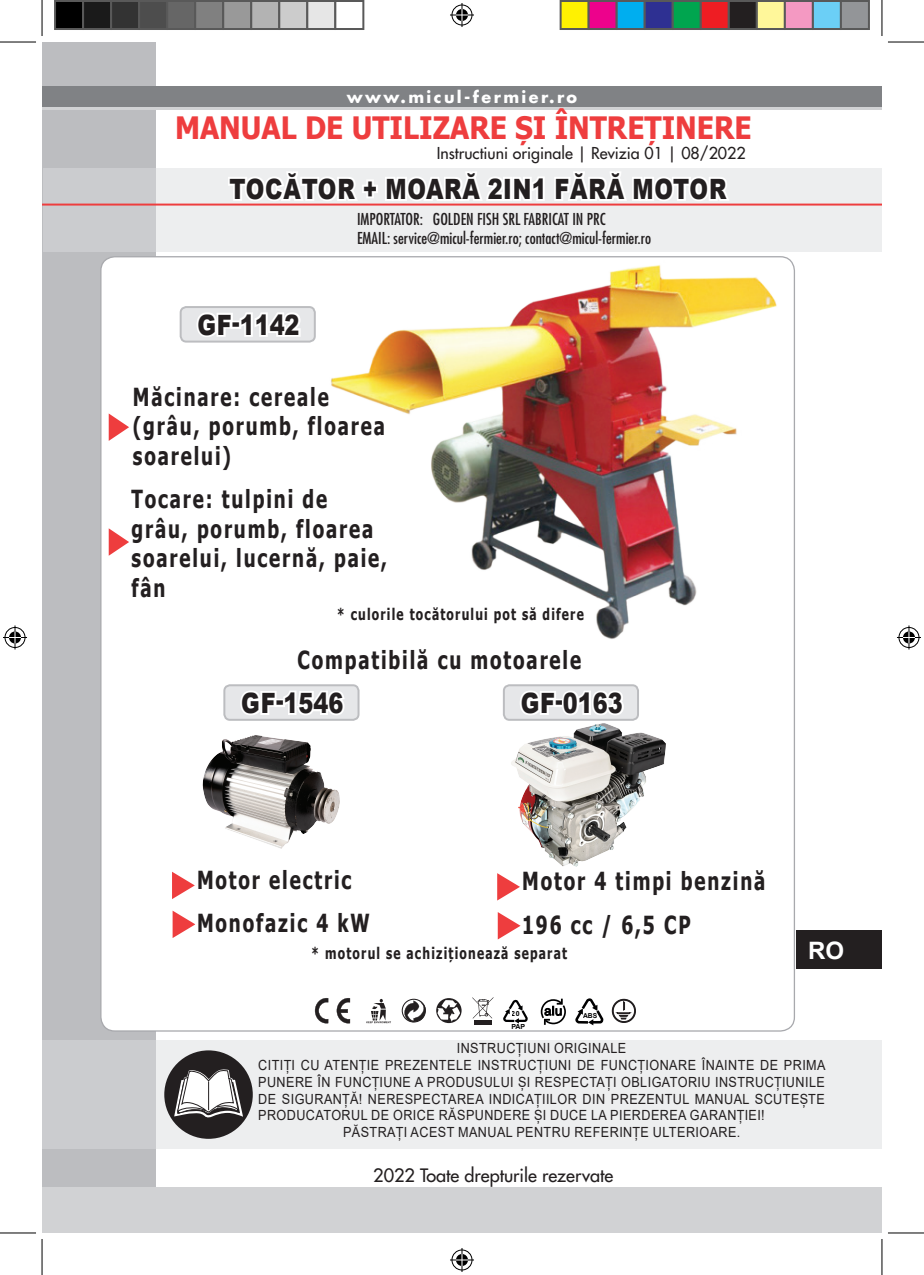
<style>
.page{position:relative;width:924px;height:1275px;background:#fff}
.page>*{position:absolute;margin:0;border:0;box-sizing:border-box;transform-origin:0 0}
.t1{font:700 30.8px "Tahoma";color:#ee3d3e;scale:.91 1}
.TESTO_BULLET{font:900 28px "Arial";letter-spacing:.025em;color:#231f20;scale:.8 1}
.t2{font:700 24.8px/29.8px "Tahoma";letter-spacing:.1em;color:#231f20;scale:.75 1}
.t3{font:700 24px "Arial";color:#fff}
.t4{font:18px "Futura";color:#231f20}
.t5{font:condensed 16px "Futura";color:#231f20}
.t6{font:700 16px "Tahoma";letter-spacing:.1em;color:#231f20;scale:.75 1}
.t7{font:16px "Futura";color:#231f20}
.t8{font:700 16px "Futura";letter-spacing:.15em;color:#fff}
.t9{font:14px/16.8px "Arial";letter-spacing:.035em;color:#231f20;text-align:justify;scale:.9 1}
.t10{font:700 7px/13.6px "Arial";color:#000001}
.t11{font:700 6.8px "Arial";color:#000001}
</style>
<div class="page">
<div style="left:42px;top:42px;width:113px;height:1191px;background:#bcbdc0"></div>
<div style="left:42px;top:1187px;width:839px;height:46px;background:#d1d2d4"></div>
<div style="left:42px;top:86px;width:839px;height:24px;background:#808285"></div>
<hr style="left:42px;top:107px;width:839px;height:3px;background:#d1d2d4">
<div style="left:796px;top:930px;width:85px;height:39px;background:#231f20"></div>
<div style="left:101px;top:257px;width:693px;height:774px;background:#fff;border-radius:14px"></div>
<img style="left:374px;top:265px;width:403px;height:359px">
<svg style="left:401px;top:998px;width:25px;height:24px"></svg>
<svg style="left:436px;top:998px;width:25px;height:25px"></svg>
<svg style="left:366px;top:999px;width:25px;height:24px"></svg>
<svg style="left:472px;top:997px;width:21px;height:21px"></svg>
<div style="left:474px;top:1020px;width:17px;height:5px;background:#231f20"></div>
<svg style="left:315px;top:998px;width:35px;height:25px"></svg>
<svg style="left:611px;top:998px;width:24px;height:25px"></svg>
<svg style="left:540px;top:998px;width:25px;height:26px"></svg>
<svg style="left:503px;top:1000px;width:25px;height:24px"></svg>
<svg style="left:575px;top:998px;width:29px;height:28px"></svg>
<svg style="left:43px;top:168px;width:838px;height:84px;fill:#edeeef"></svg>
<svg style="left:226px;top:168px;width:320px;height:43px"></svg>
<svg style="left:552px;top:168px;width:180px;height:43px"></svg>
<hr style="left:42px;top:204px;width:839px;height:1px;background:#ee3d3e">
<svg style="left:42px;top:1040px;width:839px;height:108px;background:#e7e8ea"></svg>
<div style="left:164px;top:1050px;width:89px;height:88px;background:#231f20;border-radius:50%"></div>
<svg style="left:173px;top:1055px;width:70px;height:82px"></svg>
<img style="left:202px;top:735px;width:138px;height:80px">
<img style="left:511px;top:723px;width:155px;height:92px">
<div style="left:223px;top:684px;width:136px;height:37px;border:2px solid #bcbdc0;border-radius:6px"></div>
<div style="left:503px;top:685px;width:134px;height:35px;background:#e6e7e9;border-radius:6px"></div>
<div style="left:502px;top:684px;width:136px;height:37px;border:2px solid #bcbdc0;border-radius:6px"></div>
<svg style="left:172px;top:815px;width:455px;height:125px"></svg>
<svg style="left:109px;top:355px;width:517px;height:363px"></svg>
<div style="left:180px;top:307px;width:135px;height:34px;background:#e6e7e9;border-radius:6px"></div>
<div style="left:179px;top:306px;width:136px;height:36px;border:2px solid #bcbdc0;border-radius:6px"></div>
<svg style="left:193px;top:307px;width:110px;height:33px"></svg>
<hr style="left:0;top:42px;width:36px;height:1px;background:#000">
<hr style="left:887px;top:42px;width:36px;height:1px;background:#000">
<hr style="left:0;top:1232px;width:36px;height:1px;background:#000">
<hr style="left:887px;top:1232px;width:36px;height:1px;background:#000">
<hr style="left:42px;top:0;width:1px;height:36px;background:#000">
<hr style="left:42px;top:1239px;width:1px;height:36px;background:#000">
<hr style="left:881px;top:0;width:1px;height:36px;background:#000">
<hr style="left:881px;top:1239px;width:1px;height:36px;background:#000">
<svg style="left:450px;top:3px;width:24px;height:24px"></svg>
<svg style="left:450px;top:1248px;width:24px;height:24px"></svg>
<svg style="left:3px;top:625px;width:24px;height:24px"></svg>
<svg style="left:897px;top:625px;width:23px;height:24px"></svg>
<div style="left:55px;top:1px;width:28px;height:28px;background:#000"></div>
<div style="left:54px;top:0;width:30px;height:30px;border:2px solid #595959"></div>
<div style="left:83px;top:1px;width:28px;height:28px;background:#1a1a1a"></div>
<div style="left:82px;top:0;width:30px;height:30px;border:2px solid #595959"></div>
<div style="left:111px;top:1px;width:28px;height:28px;background:#333"></div>
<div style="left:110px;top:0;width:30px;height:30px;border:2px solid #595959"></div>
<div style="left:139px;top:1px;width:28px;height:28px;background:#4d4d4d"></div>
<div style="left:138px;top:0;width:30px;height:30px;border:2px solid #595959"></div>
<div style="left:167px;top:1px;width:28px;height:28px;background:#666"></div>
<div style="left:166px;top:0;width:30px;height:30px;border:2px solid #595959"></div>
<div style="left:195px;top:1px;width:28px;height:28px;background:#808080"></div>
<div style="left:194px;top:0;width:30px;height:30px;border:2px solid #595959"></div>
<div style="left:223px;top:1px;width:28px;height:28px;background:#999"></div>
<div style="left:222px;top:0;width:30px;height:30px;border:2px solid #595959"></div>
<div style="left:251px;top:1px;width:28px;height:28px;background:#b3b3b3"></div>
<div style="left:250px;top:0;width:30px;height:30px;border:2px solid #595959"></div>
<div style="left:279px;top:1px;width:28px;height:28px;background:#ccc"></div>
<div style="left:278px;top:0;width:30px;height:30px;border:2px solid #595959"></div>
<div style="left:307px;top:1px;width:28px;height:28px;background:#e6e6e6"></div>
<div style="left:306px;top:0;width:30px;height:30px;border:2px solid #595959"></div>
<div style="left:334px;top:0;width:30px;height:30px;border:2px solid #595959"></div>
<div style="left:560px;top:1px;width:28px;height:28px;background:#fff101"></div>
<div style="left:559px;top:0;width:30px;height:30px;border:2px solid #595959"></div>
<div style="left:588px;top:1px;width:28px;height:28px;background:#ed028c"></div>
<div style="left:587px;top:0;width:30px;height:30px;border:2px solid #595959"></div>
<div style="left:616px;top:1px;width:28px;height:28px;background:#00aeef"></div>
<div style="left:615px;top:0;width:30px;height:30px;border:2px solid #595959"></div>
<div style="left:644px;top:1px;width:28px;height:28px;background:#2e3092"></div>
<div style="left:643px;top:0;width:30px;height:30px;border:2px solid #595959"></div>
<div style="left:672px;top:1px;width:28px;height:28px;background:#00a54f"></div>
<div style="left:671px;top:0;width:30px;height:30px;border:2px solid #595959"></div>
<div style="left:700px;top:1px;width:28px;height:28px;background:#ee1d23"></div>
<div style="left:699px;top:0;width:30px;height:30px;border:2px solid #595959"></div>
<div style="left:728px;top:1px;width:28px;height:28px;background:#231f20"></div>
<div style="left:727px;top:0;width:30px;height:30px;border:2px solid #595959"></div>
<div style="left:756px;top:1px;width:28px;height:28px;background:#fff79a"></div>
<div style="left:755px;top:0;width:30px;height:30px;border:2px solid #595959"></div>
<div style="left:784px;top:1px;width:28px;height:28px;background:#f499c2"></div>
<div style="left:783px;top:0;width:30px;height:30px;border:2px solid #595959"></div>
<div style="left:812px;top:1px;width:28px;height:28px;background:#6bcff6"></div>
<div style="left:811px;top:0;width:30px;height:30px;border:2px solid #595959"></div>
<div style="left:840px;top:1px;width:28px;height:28px;background:#939598"></div>
<div style="left:839px;top:0;width:30px;height:30px;border:2px solid #595959"></div>
<p class="t8" style="left:347px;top:86px;width:231px">www.micul-fermier.ro</p>
<p class="t1" style="left:175px;top:106px;width:634px">MANUAL DE UTILIZARE ȘI ÎNTREȚINERE</p>
<p class="t7" style="left:436px;top:143px;width:310px">Instructiuni originale | Revizia 01 | 08/2022</p>
<p class="TESTO_BULLET" style="left:229px;top:168px;width:622px">TOCĂTOR + MOARĂ 2IN1 FĂRĂ MOTOR</p>
<p class="TESTO_BULLET" style="left:197px;top:304px;width:129px">GF-1142</p>
<p class="t5" style="left:357px;top:210px;width:250px">IMPORTATOR: GOLDEN FISH SRL FABRICAT IN PRC</p>
<p class="t5" style="left:357px;top:229px;width:295px">EMAIL: service@micul-fermier.ro; contact@micul-fermier.ro</p>
<p class="t2" style="left:133px;top:383px;width:337px">Măcinare: cereale (grâu, porumb, floarea soarelui)</p>
<p class="t2" style="left:131px;top:485px;width:342px">Tocare: tulpini de grâu, porumb, floarea soarelui, lucernă, paie, fân</p>
<p class="t6" style="left:337px;top:603px;width:330px">* culorile tocătorului pot să difere</p>
<p class="t2" style="left:297px;top:646px;width:380px">Compatibilă cu motoarele</p>
<p class="TESTO_BULLET" style="left:241px;top:682px;width:129px">GF-1546</p>
<p class="TESTO_BULLET" style="left:520px;top:682px;width:129px">GF-0163</p>
<p class="t2" style="left:197px;top:866px;width:207px">Motor electric</p>
<p class="t2" style="left:197px;top:909px;width:232px">Monofazic 4 kW</p>
<p class="t2" style="left:522px;top:867px;width:326px">Motor 4 timpi benzină</p>
<p class="t2" style="left:522px;top:910px;width:226px">196 cc / 6,5 CP</p>
<p class="t6" style="left:311px;top:941px;width:342px">* motorul se achiziționează separat</p>
<p class="t10" style="left:511px;top:1006px;width:15px">20<br>PAP</p>
<p class="t11" style="left:582px;top:1011px;width:16px">ABS</p>
<h3 class="t3" style="left:807px;top:933px;width:37px">RO</h3>
<p class="t9" style="left:456px;top:1039px;width:190px">INSTRUCȚIUNI ORIGINALE</p>
<p class="t9" style="left:258px;top:1056px;width:631px">CITIȚI CU ATENȚIE PREZENTELE INSTRUCȚIUNI DE FUNCȚIONARE ÎNAINTE DE PRIMA PUNERE ÎN FUNCȚIUNE A PRODUSULUI ȘI RESPECTAȚI OBLIGATORIU INSTRUCȚIUNILE DE SIGURANȚĂ! NERESPECTAREA INDICAȚIILOR DIN PREZENTUL MANUAL SCUTEȘTE PRODUCATORUL DE ORICE RĂSPUNDERE ȘI DUCE LA PIERDEREA GARANȚIEI!</p>
<p class="t9" style="left:343px;top:1123px;width:442px">PĂSTRAȚI ACEST MANUAL PENTRU REFERINȚE ULTERIOARE.</p>
<p class="t4" style="left:373px;top:1163px;width:241px">2022 Toate drepturile rezervate</p>
</div>
